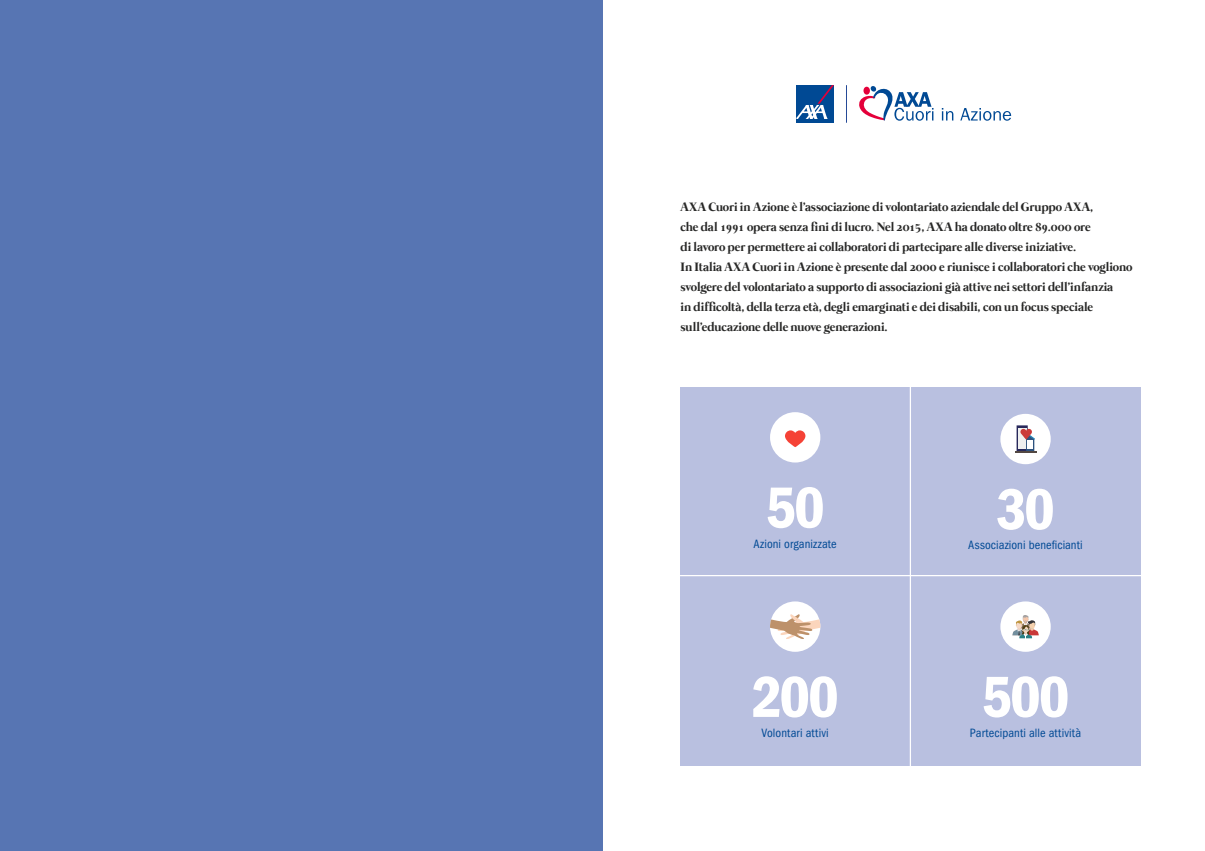
<style>
.page{position:relative;width:1205px;height:851px;background:#fff}
.page>*{position:absolute;margin:0;border:0;box-sizing:border-box;transform-origin:0 0}
.t1{font:60px "ITC Franklin Gothic Std Dm Cd";letter-spacing:-.035em;color:#fff}
.t2{font:700 12.5px/20px "Mermaid";letter-spacing:-.01em;color:#282827}
.t3{font:condensed 12.5px "ITC Franklin Gothic Std";letter-spacing:.01em;color:#004994}
</style>
<div class="page">
<div style="left:910px;top:387px;width:231px;height:189px;background:#b9c0e0"></div>
<div style="left:910px;top:576px;width:231px;height:189px;background:#b9c0e0"></div>
<div style="left:0;top:0;width:602px;height:850px;background:#5775b3"></div>
<div style="left:796px;top:85px;width:38px;height:38px;background:#004994"></div>
<svg style="left:796px;top:85px;width:38px;height:34px"></svg>
<hr style="left:846px;top:85px;width:1px;height:38px;background:#254a97">
<svg style="left:859px;top:86px;width:74px;height:35px"></svg>
<svg style="left:942px;top:108px;width:11px;height:12px"></svg>
<svg style="left:960px;top:108px;width:51px;height:13px"></svg>
<div style="left:680px;top:387px;width:230px;height:189px;background:#b9c0e0"></div>
<div style="left:680px;top:576px;width:230px;height:189px;background:#b9c0e0"></div>
<hr style="left:680px;top:575px;width:461px;height:1px;background:#fff">
<hr style="left:910px;top:380px;width:1px;height:408px;background:#fff">
<div style="left:770px;top:601px;width:50px;height:50px;background:#fff;border-radius:50%"></div>
<svg style="left:770px;top:614px;width:50px;height:25px"></svg>
<div style="left:770px;top:412px;width:50px;height:50px;background:#fff;border-radius:50%"></div>
<svg style="left:785px;top:430px;width:20px;height:17px"></svg>
<div style="left:1000px;top:601px;width:51px;height:50px;background:#fff;border-radius:50%"></div>
<svg style="left:1012px;top:615px;width:27px;height:23px"></svg>
<div style="left:1000px;top:414px;width:51px;height:50px;background:#fff;border-radius:50%"></div>
<svg style="left:1015px;top:425px;width:21px;height:27px"></svg>
<p class="t2" style="left:680px;top:197px;width:453px">AXA Cuori in Azione è l’associazione di volontariato aziendale del Gruppo AXA,<br>che dal 1991 opera senza fini di lucro. Nel 2015, AXA ha donato oltre 89.000 ore<br>di lavoro per permettere ai collaboratori di partecipare alle diverse iniziative.<br>In Italia AXA Cuori in Azione è presente dal 2000 e riunisce i collaboratori che vogliono svolgere del volontariato a supporto di associazioni già attive nei settori dell’infanzia<br>in difficoltà, della terza età, degli emarginati e dei disabili, con un focus speciale sull’educazione delle nuove generazioni.</p>
<h1 class="t1" style="left:765px;top:473px;width:61px">50</h1>
<p class="t3" style="left:753px;top:536px;width:85px">Azioni organizzate</p>
<h1 class="t1" style="left:751px;top:662px;width:89px">200</h1>
<p class="t3" style="left:761px;top:725px;width:69px">Volontari attivi</p>
<h1 class="t1" style="left:996px;top:475px;width:60px">30</h1>
<p class="t3" style="left:968px;top:538px;width:116px">Associazioni beneficianti</p>
<h1 class="t1" style="left:981px;top:662px;width:89px">500</h1>
<p class="t3" style="left:970px;top:725px;width:113px">Partecipanti alle attività</p>
</div>
